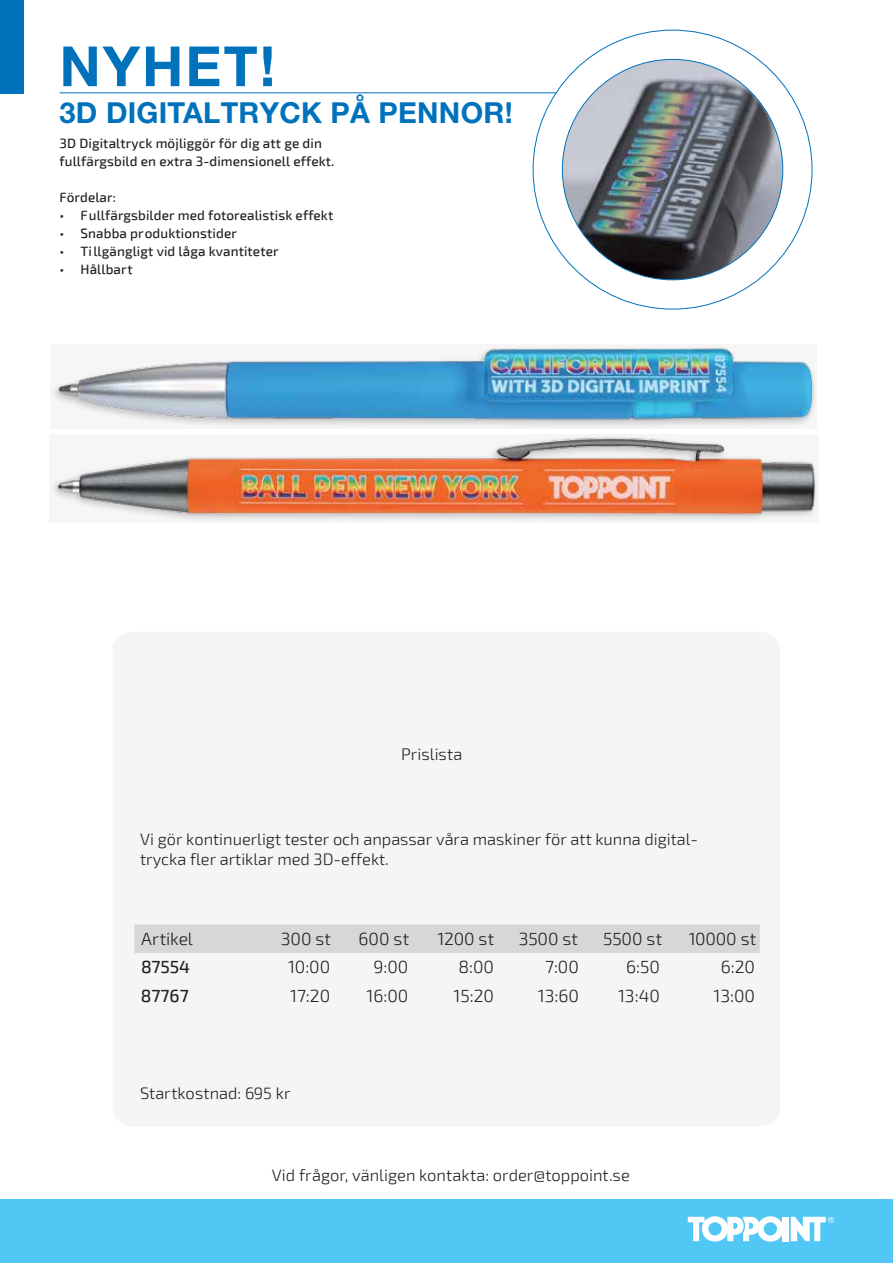
<style>
.page{position:relative;width:893px;height:1263px;background:#fff}
.page>*{position:absolute;margin:0;border:0;box-sizing:border-box;transform-origin:0 0}
.t1{font:700 55.5px "Helvetica Neue LT Pro";letter-spacing:.04em;color:#0072bc}
.t2{font:700 28.95px "Helvetica Neue LT Pro";letter-spacing:.01em;color:#0072bc}
.t3{font:300 17.55px/28.5px "Exo 2";color:#231f20;text-align:center}
.t4{font:500 17.55px/28.5px "Exo 2";letter-spacing:-.005em;color:#231f20}
.t5{font:300 16.5px/19.8px "Exo 2";color:#231f20}
.t6{font:500 13.5px/18px "Exo 2";letter-spacing:.01em;color:#231f20}
</style>
<div class="page">
<div style="left:134px;top:924px;width:626px;height:29px;background:#d5d7d8"></div>
<div style="left:0;top:1199px;width:893px;height:64px;background:#50c7f4"></div>
<div style="left:783px;top:1217px;width:6px;height:24px;background:#fff"></div>
<svg style="left:688px;top:1216px;width:95px;height:25px"></svg>
<svg style="left:791px;top:1217px;width:43px;height:24px"></svg>
<div style="left:0;top:0;width:23px;height:93px;background:#0072bc"></div>
<hr style="left:60px;top:93px;width:711px;height:1px;background:#0072bc">
<div style="left:533px;top:30px;width:279px;height:279px;background:#fff;border-radius:50%"></div>
<img style="left:562px;top:59px;width:221px;height:221px;border-radius:110px">
<img style="left:51px;top:451px;width:767px;height:71px">
<img style="left:52px;top:346px;width:764px;height:105px">
<h1 class="t1" style="left:60px;top:32px;width:217px">NYHET!</h1>
<h2 class="t2" style="left:60px;top:95px;width:455px">3D DIGITALTRYCK PÅ PENNOR!</h2>
<p class="t6" style="left:60px;top:135px;width:276px">3D Digitaltryck möjliggör för dig att ge din fullfärgsbild en extra 3-dimensionell effekt.</p>
<p class="t6" style="left:60px;top:189px;width:58px">Fördelar:</p>
<p class="t6" style="left:60px;top:207px;width:275px">• Fullfärgsbilder med fotorealistisk effekt</p>
<p class="t6" style="left:60px;top:225px;width:179px">• Snabba produktionstider</p>
<p class="t6" style="left:60px;top:243px;width:221px">• Tillgängligt vid låga kvantiteter</p>
<p class="t6" style="left:60px;top:261px;width:75px">• Hållbart</p>
<p class="t5" style="left:401px;top:745px;width:63px">Prislista</p>
<p class="t5" style="left:140px;top:830px;width:560px">Vi gör kontinuerligt tester och anpassar våra maskiner för att kunna digital&shy;trycka fler artiklar med 3D-effekt.</p>
<p class="t3" style="left:141px;top:925px;width:53px">Artikel</p>
<p class="t3" style="left:281px;top:925px;width:52px">300 st</p>
<p class="t3" style="left:359px;top:925px;width:52px">600 st</p>
<p class="t3" style="left:438px;top:925px;width:58px">1200 st</p>
<p class="t3" style="left:519px;top:925px;width:61px">3500 st</p>
<p class="t3" style="left:603px;top:925px;width:61px">5500 st</p>
<p class="t3" style="left:689px;top:925px;width:69px">10000 st</p>
<p class="t4" style="left:141px;top:953px;width:51px">87554<br>87767</p>
<p class="t3" style="left:288px;top:953px;width:44px;text-align:left">10:00<br>17:20</p>
<p class="t3" style="left:367px;top:953px;width:43px">9:00<br>16:00</p>
<p class="t3" style="left:454px;top:953px;width:42px;text-align:left">8:00<br>15:20</p>
<p class="t3" style="left:538px;top:953px;width:43px">7:00<br>13:60</p>
<p class="t3" style="left:618px;top:953px;width:43px">6:50<br>13:40</p>
<p class="t3" style="left:713px;top:953px;width:43px">6:20<br>13:00</p>
<p class="t5" style="left:140px;top:1084px;width:152px">Startkostnad: 695 kr</p>
<p class="t5" style="left:272px;top:1165px;width:360px">Vid frågor, vänligen kontakta: order@toppoint.se</p>
</div>
